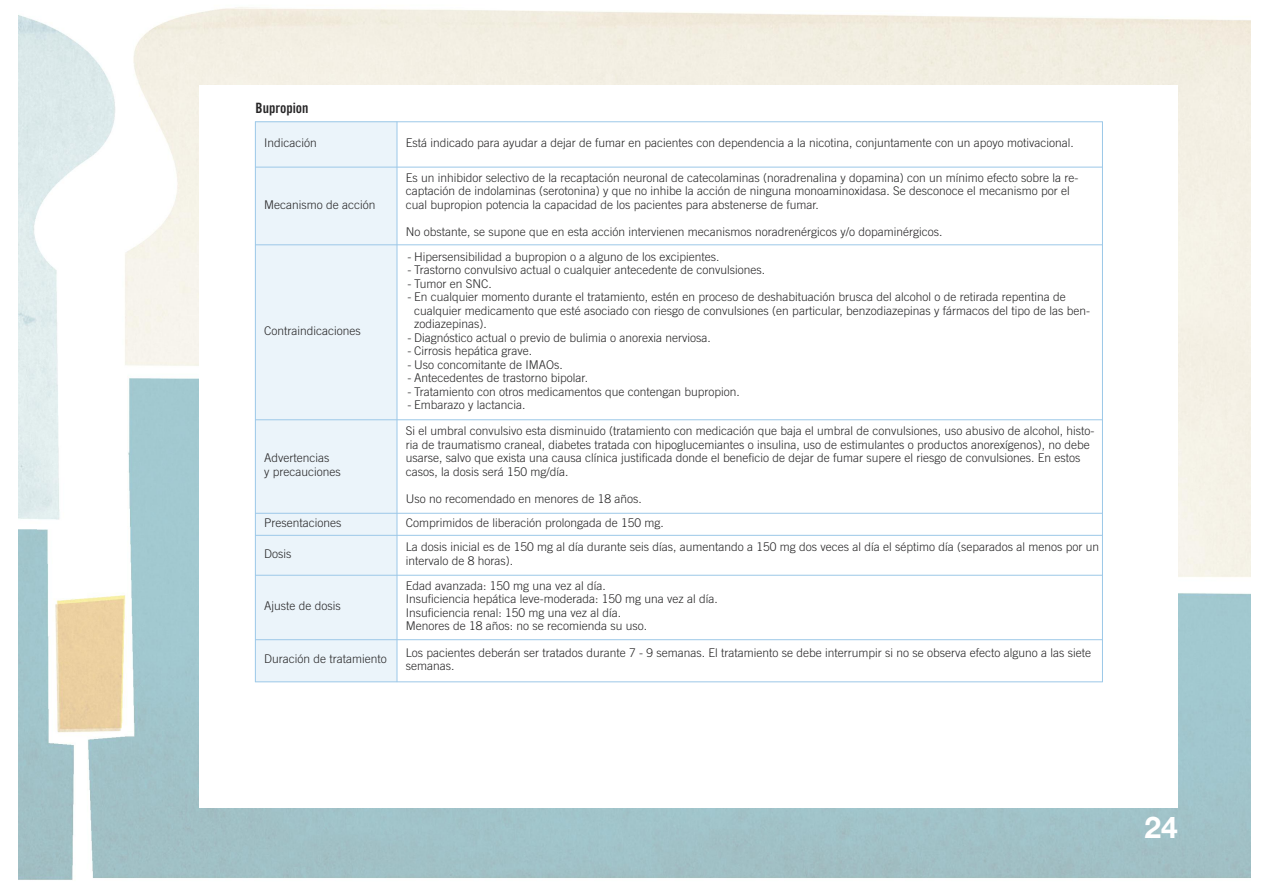
<style>
.page{position:relative;width:1263px;height:893px;background:#fff}
.page>*{position:absolute;margin:0;border:0;box-sizing:border-box;transform-origin:0 0}
.t1{font:700 30px "Helvetica Neue LT Std";color:#fff}
.t2{font:14.25px "Trade Gothic LT Std Bd Cn 20";color:#272627}
.t3{font:300 12px/13.5px "Trade Gothic LT Std";color:#272627}
</style>
<div class="page">
<img style="left:19px;top:7px;width:1231px;height:873px">
<div style="left:199px;top:85px;width:979px;height:723px;background:#fff"></div>
<div style="left:255px;top:122px;width:142px;height:45px;background:#ebf4fa"></div>
<div style="left:255px;top:167px;width:142px;height:78px;background:#ebf4fa"></div>
<div style="left:255px;top:245px;width:142px;height:175px;background:#ebf4fa"></div>
<div style="left:255px;top:420px;width:142px;height:93px;background:#ebf4fa"></div>
<div style="left:255px;top:513px;width:142px;height:22px;background:#ebf4fa"></div>
<div style="left:255px;top:535px;width:142px;height:40px;background:#ebf4fa"></div>
<div style="left:255px;top:575px;width:142px;height:65px;background:#ebf4fa"></div>
<div style="left:255px;top:640px;width:142px;height:42px;background:#ebf4fa"></div>
<hr style="left:255px;top:122px;width:1px;height:560px;background:#9cc8e8">
<hr style="left:397px;top:122px;width:1px;height:560px;background:#9cc8e8">
<hr style="left:1102px;top:122px;width:1px;height:560px;background:#9cc8e8">
<hr style="left:255px;top:122px;width:848px;height:1px;background:#9cc8e8">
<hr style="left:255px;top:167px;width:848px;height:1px;background:#9cc8e8">
<hr style="left:255px;top:245px;width:848px;height:1px;background:#9cc8e8">
<hr style="left:255px;top:419px;width:848px;height:1px;background:#9cc8e8">
<hr style="left:255px;top:513px;width:848px;height:1px;background:#9cc8e8">
<hr style="left:255px;top:535px;width:848px;height:1px;background:#9cc8e8">
<hr style="left:255px;top:575px;width:848px;height:1px;background:#9cc8e8">
<hr style="left:255px;top:639px;width:848px;height:1px;background:#9cc8e8">
<hr style="left:255px;top:682px;width:848px;height:1px;background:#9cc8e8">
<p class="t2" style="left:256px;top:103px;width:54px">Bupropion</p>
<p class="t3" style="left:264px;top:137px;width:54px">Indicación</p>
<p class="t3" style="left:406px;top:137px;width:670px">Está indicado para ayudar a dejar de fumar en pacientes con dependencia a la nicotina, conjuntamente con un apoyo motivacional.</p>
<p class="t3" style="left:264px;top:199px;width:113px">Mecanismo de acción</p>
<p class="t3" style="left:264px;top:325px;width:98px">Contraindicaciones</p>
<p class="t3" style="left:264px;top:452px;width:78px">Advertencias<br>y precauciones</p>
<p class="t3" style="left:406px;top:172px;width:674px">Es un inhibidor selectivo de la recaptación neuronal de catecolaminas (noradrenalina y dopamina) con un mínimo efecto sobre la re&shy;captación de indolaminas (serotonina) y que no inhibe la acción de ninguna monoaminoxidasa. Se desconoce el mecanismo por el cual bupropion potencia la capacidad de los pacientes para abstenerse de fumar.</p>
<p class="t3" style="left:406px;top:226px;width:538px">No obstante, se supone que en esta acción intervienen mecanismos noradrenérgicos y/o dopaminérgicos.</p>
<p class="t3" style="left:407px;top:251px;width:314px">- Hipersensibilidad a bupropion o a alguno de los excipientes.</p>
<p class="t3" style="left:407px;top:264px;width:359px">- Trastorno convulsivo actual o cualquier antecedente de convulsiones.</p>
<p class="t3" style="left:407px;top:278px;width:86px">- Tumor en SNC.</p>
<p class="t3" style="left:414px;top:291px;width:677px;text-indent:-7px">- En cualquier momento durante el tratamiento, estén en proceso de deshabituación brusca del alcohol o de retirada repentina de cualquier medicamento que esté asociado con riesgo de convulsiones (en particular, benzodiazepinas y fármacos del tipo de las ben&shy;zodiazepinas).</p>
<p class="t3" style="left:407px;top:332px;width:305px">- Diagnóstico actual o previo de bulimia o anorexia nerviosa.</p>
<p class="t3" style="left:407px;top:345px;width:126px">- Cirrosis hepática grave.</p>
<p class="t3" style="left:407px;top:359px;width:157px">- Uso concomitante de IMAOs.</p>
<p class="t3" style="left:407px;top:372px;width:182px">- Antecedentes de trastorno bipolar.</p>
<p class="t3" style="left:407px;top:386px;width:334px">- Tratamiento con otros medicamentos que contengan bupropion.</p>
<p class="t3" style="left:407px;top:399px;width:120px">- Embarazo y lactancia.</p>
<p class="t3" style="left:406px;top:425px;width:690px">Si el umbral convulsivo esta disminuido (tratamiento con medicación que baja el umbral de convulsiones, uso abusivo de alcohol, histo&shy;ria de traumatismo craneal, diabetes tratada con hipoglucemiantes o insulina, uso de estimulantes o productos anorexígenos), no debe usarse, salvo que exista una causa clínica justificada donde el beneficio de dejar de fumar supere el riesgo de convulsiones. En estos casos, la dosis será 150 mg/día.</p>
<p class="t3" style="left:406px;top:493px;width:238px">Uso no recomendado en menores de 18 años.</p>
<p class="t3" style="left:264px;top:517px;width:79px">Presentaciones</p>
<p class="t3" style="left:406px;top:517px;width:260px">Comprimidos de liberación prolongada de 150 mg.</p>
<p class="t3" style="left:264px;top:548px;width:29px">Dosis</p>
<p class="t3" style="left:406px;top:541px;width:695px">La dosis inicial es de 150 mg al día durante seis días, aumentando a 150 mg dos veces al día el séptimo día (separados al menos por un intervalo de 8 horas).</p>
<p class="t3" style="left:264px;top:600px;width:78px">Ajuste de dosis</p>
<p class="t3" style="left:406px;top:580px;width:314px">Edad avanzada: 150 mg una vez al día.<br>Insuficiencia hepática leve-moderada: 150 mg una vez al día.<br>Insuficiencia renal: 150 mg una vez al día.<br>Menores de 18 años: no se recomienda su uso.</p>
<p class="t3" style="left:264px;top:653px;width:124px">Duración de tratamiento</p>
<p class="t3" style="left:406px;top:647px;width:687px">Los pacientes deberán ser tratados durante 7 - 9 semanas. El tratamiento se debe interrumpir si no se observa efecto alguno a las siete semanas.</p>
<h1 class="t1" style="left:1144px;top:816px;width:35px">24</h1>
</div>
